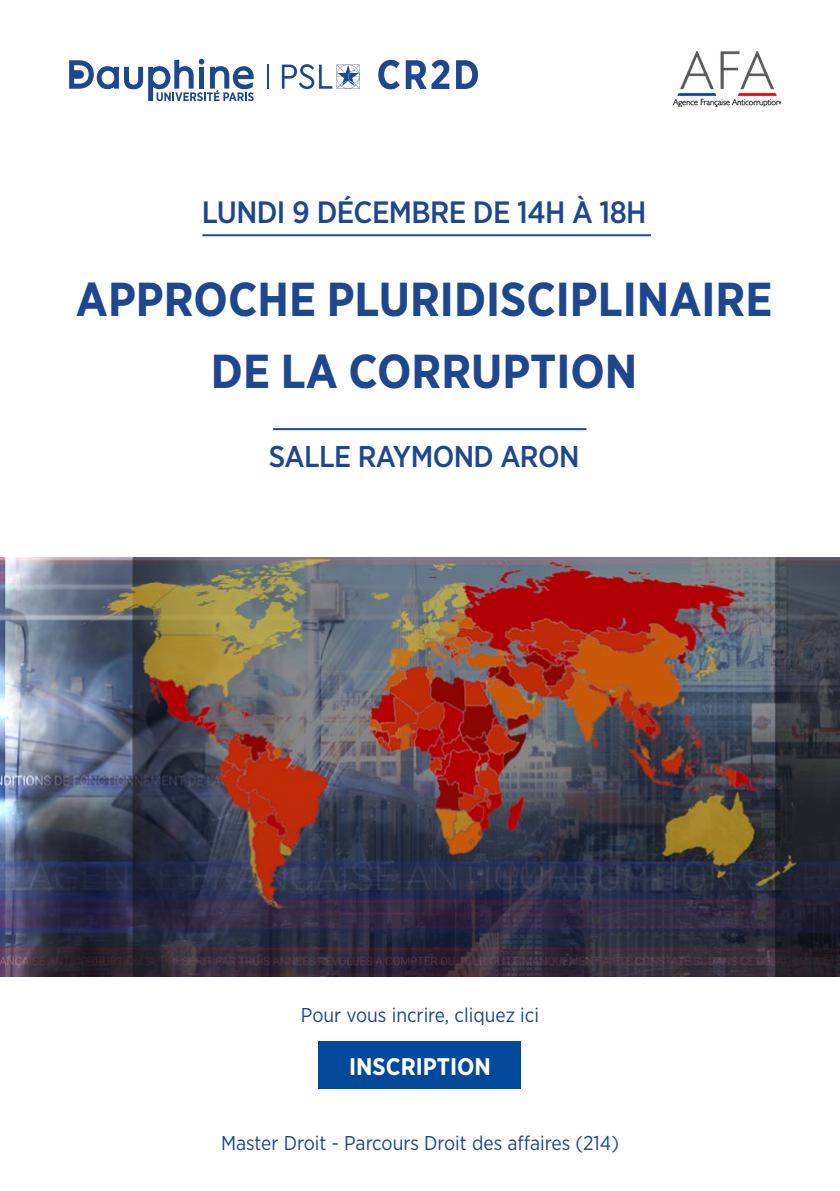
<style>
.page{position:relative;width:840px;height:1191px;background:#fff}
.page>*{position:absolute;margin:0;border:0;box-sizing:border-box;transform-origin:0 0}
.t1{font:700 47.6px/71.4px "Gotham Narrow";color:#1e478e;text-align:center}
.t2{font:500 30.8px "Gotham Narrow";letter-spacing:-.02em;color:#1e478e}
.t3{font:500 30px "Gotham Narrow";letter-spacing:-.02em;color:#1e478e}
.t4{font:700 24px "Gotham Narrow";color:#fff}
.t5{font:20px "Gotham Narrow";color:#1e478e}
</style>
<div class="page">
<img style="left:0;top:558px;width:839px;height:418px">
<div style="left:318px;top:1041px;width:203px;height:48px;background:#03499a"></div>
<img style="left:673px;top:51px;width:107px;height:55px">
<svg style="left:378px;top:60px;width:21px;height:29px"></svg>
<svg style="left:405px;top:60px;width:44px;height:29px"></svg>
<svg style="left:456px;top:60px;width:22px;height:29px"></svg>
<svg style="left:267px;top:65px;width:1px;height:24px"></svg>
<svg style="left:69px;top:59px;width:184px;height:42px"></svg>
<svg style="left:282px;top:64px;width:77px;height:25px"></svg>
<hr style="left:273px;top:428px;width:313px;height:2px;background:#1e478e">
<hr style="left:202px;top:234px;width:448px;height:2px;background:#1e478e">
<h2 class="t2" style="left:202px;top:193px;width:446px">LUNDI 9 DÉCEMBRE DE 14H À 18H</h2>
<h1 class="t1" style="left:76px;top:263px;width:697px">APPROCHE PLURIDISCIPLINAIRE<br>DE LA CORRUPTION</h1>
<h3 class="t3" style="left:269px;top:437px;width:312px">SALLE RAYMOND ARON</h3>
<p class="t5" style="left:301px;top:1002px;width:239px">Pour vous incrire, cliquez ici</p>
<p class="t4" style="left:349px;top:1051px;width:143px">INSCRIPTION</p>
<p class="t5" style="left:221px;top:1130px;width:399px">Master Droit - Parcours Droit des affaires (214)</p>
</div>
